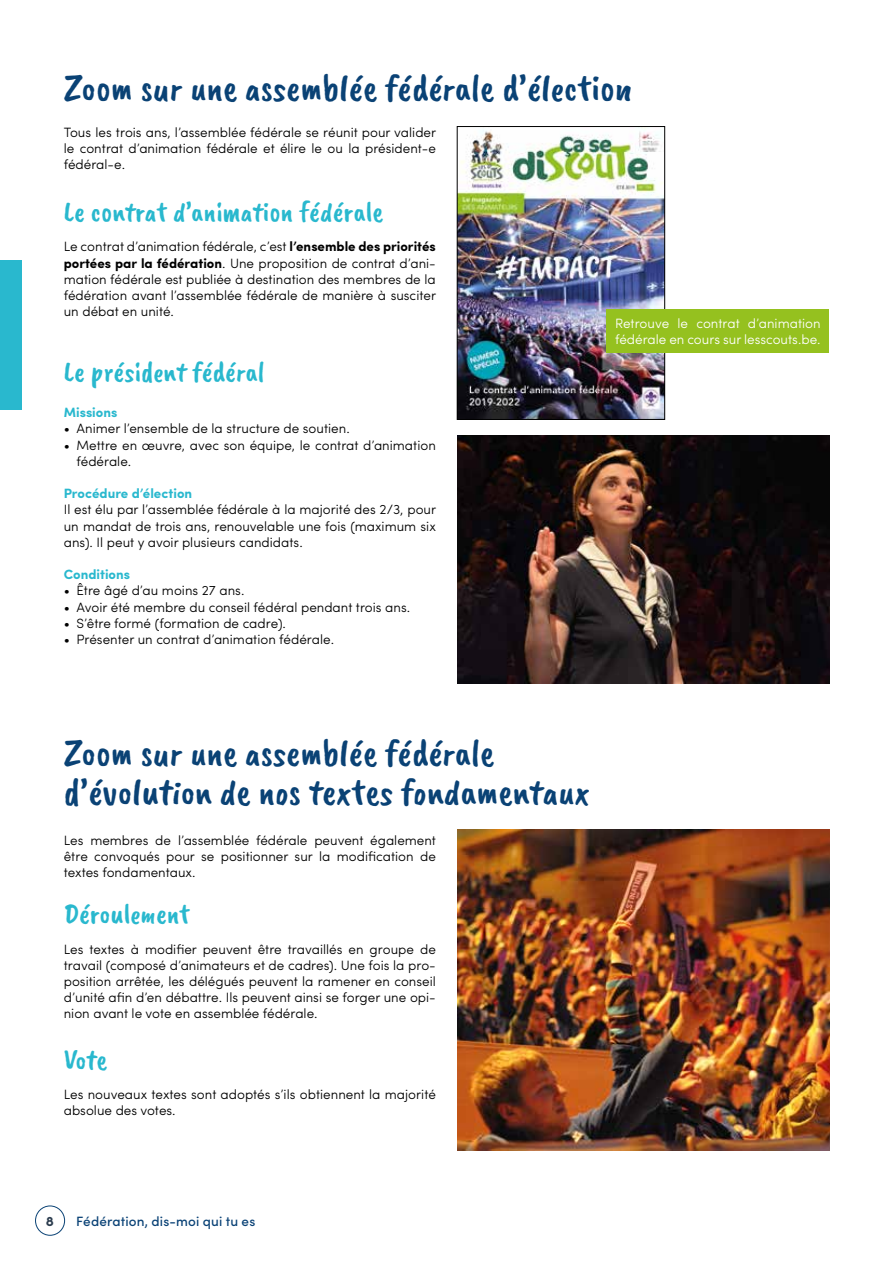
<style>
.page{position:relative;width:893px;height:1263px;background:#fff}
.page>*{position:absolute;margin:0;border:0;box-sizing:border-box;transform-origin:0 0}
.t1{font:37.5px/39px "Caveat Brush";color:#0a4275}
.t2{font:28.5px "Caveat Brush";color:#29b8ce}
.t3{font:700 13.65px "Sofia Pro";color:#2c3d4f}
.t4{font:300 13.5px/16.2px "Sofia Pro";color:#000;text-align:justify}
.t5{font:300 13.5px/16.2px "Sofia Pro";color:#fff}
.t6{font:700 13.5px "Sofia Pro";color:#29b8ce}
.t7{font:500 13.5px "Sofia Pro";letter-spacing:.01em;color:#0a4276}
.s1{font-weight:700}
</style>
<div class="page">
<div style="left:35px;top:1205px;width:30px;height:30px;border:1px solid #0a4275;border-radius:50%"></div>
<img style="left:457px;top:436px;width:372px;height:248px">
<img style="left:459px;top:130px;width:204px;height:287px">
<div style="left:457px;top:126px;width:208px;height:293px;border:1px solid #000"></div>
<div style="left:607px;top:309px;width:222px;height:44px;background:#95c11f"></div>
<img style="left:458px;top:829px;width:371px;height:321px">
<div style="left:0;top:260px;width:21px;height:150px;background:#29b8ce"></div>
<h1 class="t1" style="left:64px;top:69px;width:569px">Zoom sur une assemblée fédérale d’élection</h1>
<p class="t4" style="left:64px;top:123px;width:374px">Tous les trois ans, l’assemblée fédérale se réunit pour valider le contrat d’animation fédérale et élire le ou la président-e fédéral-e.</p>
<h2 class="t2" style="left:64px;top:195px;width:321px">Le contrat d’animation fédérale</h2>
<p class="t4" style="left:64px;top:238px;width:374px">Le contrat d’animation fédérale, c’est <span class="s1">l’ensemble des priorités portées par la fédération</span>. Une proposition de contrat d’ani&shy;mation fédérale est publiée à destination des membres de la fédération avant l’assemblée fédérale de manière à susciter un débat en unité.</p>
<h2 class="t2" style="left:64px;top:355px;width:202px">Le président fédéral</h2>
<p class="t6" style="left:64px;top:402px;width:55px">Missions</p>
<p class="t4" style="left:64px;top:420px;width:287px">• Animer l’ensemble de la structure de soutien.</p>
<p class="t4" style="left:77px;top:436px;width:361px;text-indent:-13px">• Mettre en œuvre, avec son équipe, le contrat d’animation fédérale.</p>
<p class="t6" style="left:64px;top:483px;width:130px">Procédure d’élection</p>
<p class="t4" style="left:64px;top:501px;width:374px">Il est élu par l’assemblée fédérale à la majorité des 2/3, pour un mandat de trois ans, renouvelable une fois (maximum six ans). Il peut y avoir plusieurs candidats.</p>
<p class="t6" style="left:64px;top:564px;width:68px">Conditions</p>
<p class="t4" style="left:64px;top:582px;width:182px">• Être âgé d’au moins 27 ans.</p>
<p class="t4" style="left:64px;top:598px;width:348px">• Avoir été membre du conseil fédéral pendant trois ans.</p>
<p class="t4" style="left:64px;top:614px;width:224px">• S’être formé (formation de cadre).</p>
<p class="t4" style="left:64px;top:630px;width:272px">• Présenter un contrat d’animation fédérale.</p>
<p class="t5" style="left:615px;top:314px;width:207px">Retrouve le contrat d’animation fédérale en cours sur lesscouts.be.</p>
<h1 class="t1" style="left:64px;top:734px;width:528px">Zoom sur une assemblée fédérale d’évolution de nos textes fondamentaux</h1>
<p class="t4" style="left:64px;top:831px;width:374px">Les membres de l’assemblée fédérale peuvent également être convoqués pour se positionner sur la modification de textes fondamentaux.</p>
<h2 class="t2" style="left:64px;top:897px;width:127px">Déroulement</h2>
<p class="t4" style="left:64px;top:940px;width:374px">Les textes à modifier peuvent être travaillés en groupe de travail (composé d’animateurs et de cadres). Une fois la pro&shy;position arrêtée, les délégués peuvent la ramener en conseil d’unité afin d’en débattre. Ils peuvent ainsi se forger une opi&shy;nion avant le vote en assemblée fédérale.</p>
<h2 class="t2" style="left:64px;top:1043px;width:45px">Vote</h2>
<p class="t4" style="left:64px;top:1085px;width:374px">Les nouveaux textes sont adoptés s’ils obtiennent la majorité absolue des votes.</p>
<p class="t3" style="left:46px;top:1210px;width:10px">8</p>
<p class="t7" style="left:76px;top:1212px;width:181px">Fédération, dis-moi qui tu es</p>
</div>
